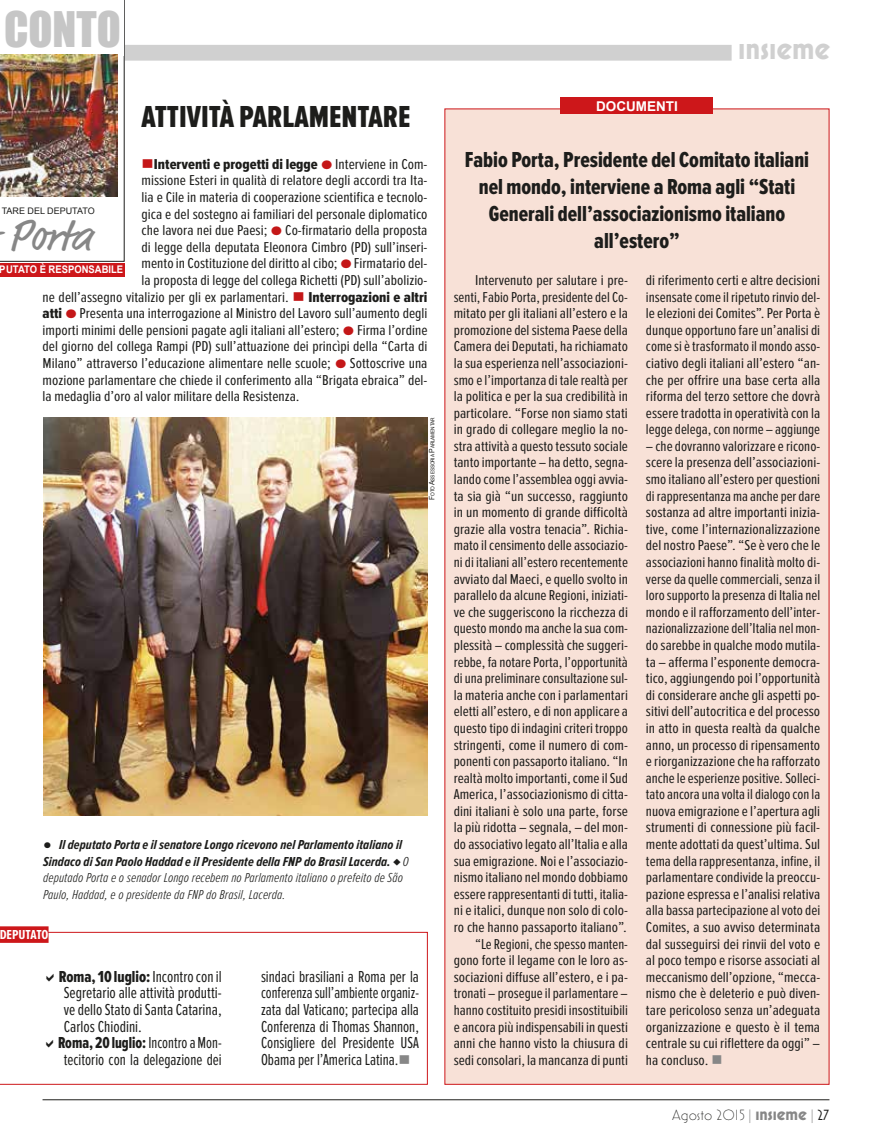
<style>
.page{position:relative;width:872px;height:1140px;background:#fff}
.page>*{position:absolute;margin:0;border:0;box-sizing:border-box;transform-origin:0 0}
.t1{font:45px "Impact";color:#c6c6c6}
.t2{font:45px "Market OT";letter-spacing:-.01em;color:#878787}
.t3{font:700 32.1px "Mostra Nuova";color:#d0d0d0}
.t4{font:31.5px "Proxima Nova Ex Cn Extrabld";color:#1d1d1b}
.t5{font:22.5px/27px "Proxima Nova Ex Cn Extrabld";color:#1d1d1b;text-align:center}
.t6{font:16.5px/16.6px "Proxima Nova Ex Cn";color:#1d1d1b;text-align:justify}
.t7{font:16.5px "Proxima Nova Ex Cn Extrabld";color:#1d1d1b}
.t8{font:16.5px "Proxima Nova Ex Cn Extrabld";color:#1d1d1b;scale:.94 1}
.t9{font:300 15px "Mostra Nuova";color:#1d1d1b}
.t10{font:14.85px/16.6px "Proxima Nova Ex Cn";color:#1d1d1b;text-align:right;scale:1.11 1}
.t11{font:14.85px/16.6px "Proxima Nova Ex Cn";color:#1d1d1b;text-align:justify;scale:1.08 1}
.t12{font:14.85px "Proxima Nova Ex Cn Extrabld";color:#1d1d1b;scale:1.11 1}
.t13{font:italic 700 13.5px/16.6px "Proxima Nova Ex Cn";letter-spacing:.005em;color:#1d1d1b;scale:1.06 1}
.t14{font:700 13.5px "Arial";color:#fff}
.t15{font:700 13.5px "Proxima Nova Ex Cn";letter-spacing:.005em;color:#fff;scale:1.08 1}
.t16{font:700 10.5px "Arial";color:#fff;scale:.9 1}
.t17{font:9px "Arial";color:#1d1d1b}
.t18{font:5.25px "Arial";letter-spacing:-.035em;color:#1d1d1b;scale:.91 1}
.s1{color:#c41718}
.s2{font-family:"Proxima Nova Ex Cn";font-style:italic;color:#c41718}
.s3{font-family:"Proxima Nova Ex Cn"}
.s4{font-style:italic;color:#c41718}
.s5{font-family:"Proxima Nova Ex Cn Extrabld"}
.s6{font-size:7.5px}
.s7{font-family:"Times New Roman"}
.s8{font-weight:300}
.s9{color:#878787}
.s10{font-family:"Times New Roman";font-weight:400;color:#878787}
.s11{font-weight:700;font-size:18px;color:#878787}
.s12{font-weight:400}
</style>
<div class="page">
<div style="left:43px;top:45px;width:688px;height:16px;background:#d0d0d0"></div>
<hr style="left:43px;top:1099px;width:786px;height:1px;background:#1d1d1b">
<svg style="left:0;top:932px;width:428px;height:152px"></svg>
<div style="left:0;top:926px;width:49px;height:16px;background:#cd171a"></div>
<div style="left:444px;top:108px;width:385px;height:976px;background:#f8e1d7"></div>
<div style="left:561px;top:97px;width:152px;height:17px;background:#cd171a"></div>
<svg style="left:0;top:0;width:125px;height:262px"></svg>
<div style="left:0;top:0;width:123px;height:55px;background:#fff"></div>
<div style="left:0;top:199px;width:118px;height:60px;background:#fff"></div>
<img style="left:0;top:54px;width:117px;height:143px">
<div style="left:0;top:263px;width:125px;height:13px;background:#cd171a"></div>
<img style="left:43px;top:418px;width:385px;height:398px">
<svg style="left:47px;top:973px;width:7px;height:8px"></svg>
<svg style="left:46px;top:1039px;width:7px;height:8px"></svg>
<h1 class="t1" style="left:4px;top:-6px;width:118px">CONTO</h1>
<h3 class="t4" style="left:142px;top:99px;width:270px">ATTIVITÀ PARLAMENTARE</h3>
<p class="t12" style="left:142px;top:156px;width:259px"><span class="s1">■</span>Interventi e progetti di legge <span class="s2">●</span> <span class="s3">Interviene in Com-</span></p>
<p class="t10" style="left:142px;top:172px;width:259px">missione Esteri in qualità di relatore degli accordi tra Ita-</p>
<p class="t10" style="left:142px;top:189px;width:259px">lia e Cile in materia di cooperazione scientifica e tecnolo-</p>
<p class="t10" style="left:142px;top:206px;width:259px">gica e del sostegno ai familiari del personale diplomatico</p>
<p class="t10" style="left:142px;top:222px;width:259px">che lavora nei due Paesi; <span class="s4">●</span> Co-firmatario della proposta</p>
<p class="t10" style="left:142px;top:239px;width:259px">di legge della deputata Eleonora Cimbro (PD) sull’inseri-</p>
<p class="t10" style="left:142px;top:255px;width:259px">mento in Costituzione del diritto al cibo; <span class="s4">●</span> Firmatario del-</p>
<p class="t10" style="left:142px;top:272px;width:259px">la proposta di legge del collega Richetti (PD) sull’abolizio-</p>
<p class="t10" style="left:43px;top:289px;width:348px">ne dell’assegno vitalizio per gli ex parlamentari. <span class="s1">■</span> <span class="s5">Interrogazioni e altri</span></p>
<p class="t10" style="left:43px;top:305px;width:348px"><span class="s5">atti</span> <span class="s4">●</span> Presenta una interrogazione al Ministro del Lavoro sull’aumento degli</p>
<p class="t10" style="left:43px;top:322px;width:348px">importi minimi delle pensioni pagate agli italiani all’estero; <span class="s4">●</span> Firma l’ordine</p>
<p class="t10" style="left:43px;top:338px;width:348px">del giorno del collega Rampi (PD) sull’attuazione dei princìpi della “Carta di</p>
<p class="t10" style="left:43px;top:355px;width:348px">Milano” attraverso l’educazione alimentare nelle scuole; <span class="s4">●</span> Sottoscrive una</p>
<p class="t10" style="left:43px;top:372px;width:348px">mozione parlamentare che chiede il conferimento alla “Brigata ebraica” del-</p>
<p class="t10" style="left:43px;top:388px;width:233px">la medaglia d’oro al valor militare della Resistenza.</p>
<p class="t17" style="left:2px;top:205px;width:95px">TARE DEL DEPUTATO</p>
<h1 class="t2" style="left:8px;top:209px;width:85px">Porta</h1>
<p class="t16" style="left:0;top:263px;width:139px">PUTATO È RESPONSABILE</p>
<p class="t18" style="left:429px;top:500px;width:92px;rotate:-90deg"><span class="s6">F</span>oto <span class="s6">A</span>ssessoria <span class="s6">P</span>arlamentar</p>
<p class="t13" style="left:43px;top:836px;width:346px"><span class="s7">●</span> Il deputato Porta e il senatore Longo ricevono nel Parlamento italiano il Sindaco di San Paolo Haddad e il Presidente della FNP do Brasil Lacerda. ♦ <span class="s8">O deputado Porta e o senador Longo recebem no Parlamento italiano o prefeito de São Paulo, Haddad, e o presidente da FNP do Brasil, Lacerda.</span></p>
<p class="t15" style="left:-1px;top:926px;width:47px">DEPUTATO</p>
<p class="t7" style="left:59px;top:967px;width:164px">Roma, 10 luglio: <span class="s3">Incontro con il</span></p>
<p class="t6" style="left:64px;top:985px;width:159px">Segretario alle attività produtti&shy;ve dello Stato di Santa Catarina, Carlos Chiodini.</p>
<p class="t8" style="left:58px;top:1033px;width:176px">Roma, 20 luglio: <span class="s3">Incontro a Mon-</span></p>
<p class="t6" style="left:64px;top:1051px;width:159px">tecitorio con la delegazione dei</p>
<p class="t6" style="left:261px;top:968px;width:159px">sindaci brasiliani a Roma per la conferenza sull’ambiente organiz&shy;zata dal Vaticano; partecipa alla Conferenza di Thomas Shannon, Consigliere del Presidente USA Obama per l’America Latina.<span class="s9">■</span></p>
<p class="t14" style="left:596px;top:97px;width:83px">DOCUMENTI</p>
<h2 class="t3" style="left:738px;top:30px;width:93px">ınsıeme</h2>
<h3 class="t5" style="left:465px;top:147px;width:346px">Fabio Porta, Presidente del Comitato italiani nel mondo, interviene a Roma agli “Stati Generali dell’associazionismo italiano all’estero”</h3>
<p class="t10" style="left:454px;top:272px;width:158px">Intervenuto per salutare i pre&shy;senti, Fabio Porta, presidente del Co&shy;mitato per gli italiani all’estero e la promozione del sistema Paese della Camera dei Deputati, ha richiamato la sua esperienza nell’associazioni&shy;smo e l’importanza di tale realtà per la politica e per la sua credibilità in particolare. “Forse non siamo stati in grado di collegare meglio la no&shy;stra attività a questo tessuto sociale tanto importante – ha detto, segna&shy;lando come l’assemblea oggi avvia&shy;ta sia già “un successo, raggiunto in un momento di grande difficoltà grazie alla vostra tenacia”. Richia&shy;mato il censimento delle associazio&shy;ni di italiani all’estero recentemente avviato dal Maeci, e quello svolto in parallelo da alcune Regioni, iniziati&shy;ve che suggeriscono la ricchezza di questo mondo ma anche la sua com&shy;plessità – complessità che suggeri&shy;rebbe, fa notare Porta, l’opportunità di una preliminare consultazione sul&shy;la materia anche con i parlamentari eletti all’estero, e di non applicare a questo tipo di indagini criteri troppo stringenti, come il numero di com&shy;ponenti con passaporto italiano. “In realtà molto importanti, come il Sud America, l’associazionismo di citta&shy;dini italiani è solo una parte, forse la più ridotta – segnala, – del mon&shy;do associativo legato all’Italia e alla sua emigrazione. Noi e l’associazio&shy;nismo italiano nel mondo dobbiamo essere rappresentanti di tutti, italia&shy;ni e italici, dunque non solo di colo&shy;ro che hanno passaporto italiano”. “Le Regioni, che spesso manten&shy;gono forte il legame con le loro as&shy;sociazioni diffuse all’estero, e i pa&shy;tronati – prosegue il parlamentare – hanno costituito presidi insostituibili e ancora più indispensabili in questi anni che hanno visto la chiusura di sedi consolari, la mancanza di punti</p>
<p class="t10" style="left:646px;top:272px;width:158px;text-align:justify">di riferimento certi e altre decisioni insensate come il ripetuto rinvio del&shy;le elezioni dei Comites”. Per Porta è dunque opportuno fare un’analisi di come si è trasformato il mondo asso&shy;ciativo degli italiani all’estero “an&shy;che per offrire una base certa alla riforma del terzo settore che dovrà essere tradotta in operatività con la legge delega, con norme – aggiunge</p>
<p class="t11" style="left:646px;top:438px;width:163px">– che dovranno valorizzare e ricono&shy;scere la presenza dell’associazioni&shy;smo italiano all’estero per questioni di rappresentanza ma anche per dare sostanza ad altre importanti inizia&shy;tive, come l’internazionalizzazione del nostro Paese”. “Se è vero che le associazioni hanno finalità molto di&shy;verse da quelle commerciali, senza il loro supporto la presenza di Italia nel mondo e il rafforzamento dell’inter&shy;nazionalizzazione dell’Italia nel mon&shy;do sarebbe in qualche modo mutila&shy;ta – afferma l’esponente democra&shy;tico, aggiungendo poi l’opportunità di considerare anche gli aspetti po&shy;sitivi dell’autocritica e del processo in atto in questa realtà da qualche anno, un processo di ripensamento e riorganizzazione che ha rafforzato anche le esperienze positive. Solleci&shy;tato ancora una volta il dialogo con la nuova emigrazione e l’apertura agli strumenti di connessione più facil&shy;mente adottati da quest’ultima. Sul tema della rappresentanza, infine, il parlamentare condivide la preoccu&shy;pazione espressa e l’analisi relativa alla bassa partecipazione al voto dei Comites, a suo avviso determinata dal susseguirsi dei rinvii del voto e al poco tempo e risorse associati al meccanismo dell’opzione, “mecca&shy;nismo che è deleterio e può diven&shy;tare pericoloso senza un’adeguata organizzazione e questo è il tema centrale su cui riflettere da oggi” – ha concluso. <span class="s9">■</span></p>
<p class="t9" style="left:672px;top:1106px;width:158px">Agosto 2015 <span class="s10">|</span> <span class="s11">ınsıeme</span> <span class="s10">|</span> <span class="s12">27</span></p>
</div>
